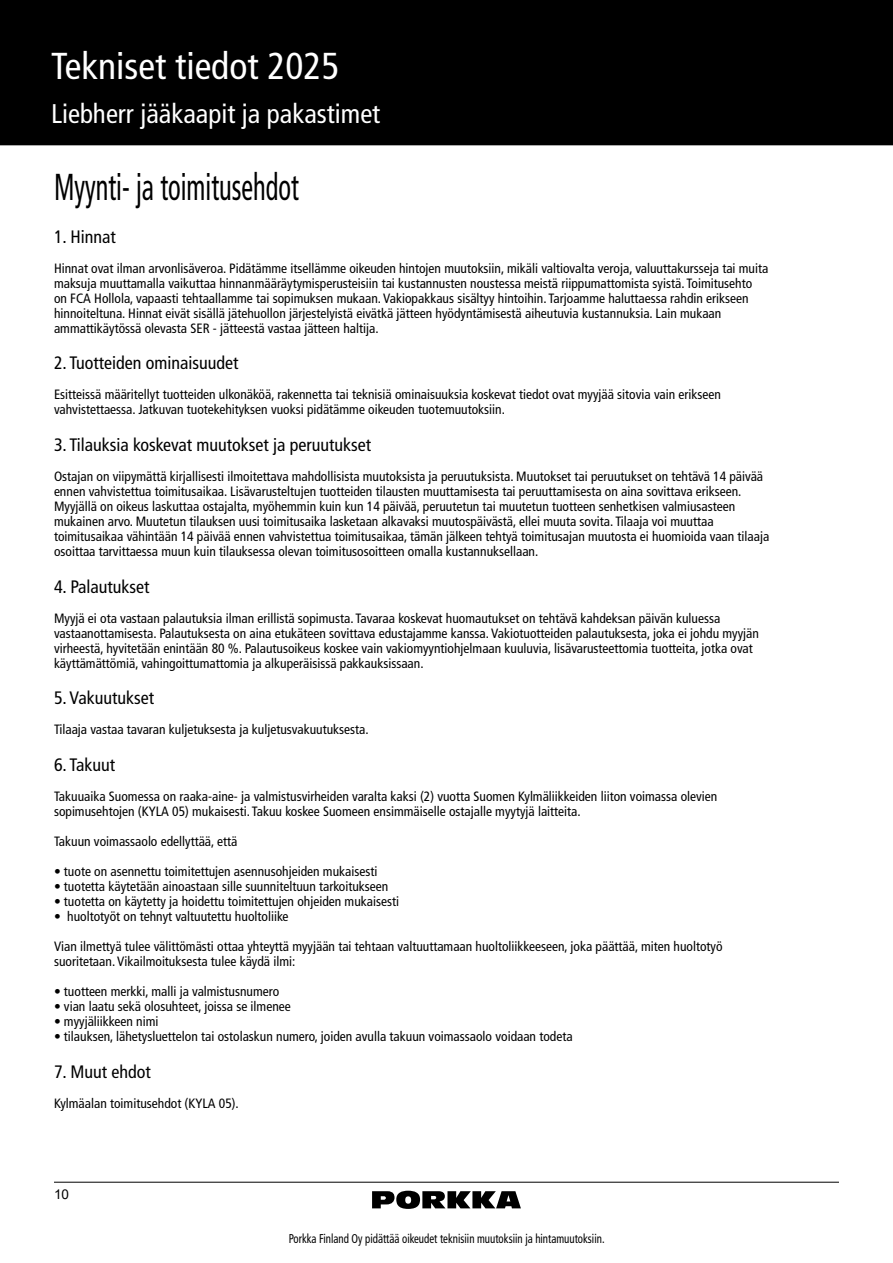
<style>
.page{position:relative;width:893px;height:1263px;background:#fff}
.page>*{position:absolute;margin:0;border:0;box-sizing:border-box;transform-origin:0 0}
.t1{font:condensed 37.5px "Frutiger LT Std";color:#000;scale:.7 1}
.t2{font:condensed 37.5px "Frutiger LT Std";color:#fff}
.t3{font:condensed 27px "Frutiger LT Std";color:#fff}
.t4{font:condensed 18px "Frutiger LT Std";color:#000}
.t5{font:condensed 13.5px/15px "Frutiger LT Std";color:#000}
.t6{font:13.5px "Arial";color:#000}
.t7{font:condensed 12.75px "Frutiger LT Std";color:#000;scale:.85 1}
</style>
<div class="page">
<div style="left:0;top:0;width:893px;height:145px;background:#000"></div>
<hr style="left:54px;top:1182px;width:785px;height:1px;background:#000">
<svg style="left:372px;top:1191px;width:149px;height:18px"></svg>
<h1 class="t2" style="left:51px;top:44px;width:290px">Tekniset tiedot 2025</h1>
<h2 class="t3" style="left:51px;top:98px;width:331px">Liebherr jääkaapit ja pakastimet</h2>
<h1 class="t1" style="left:54px;top:165px;width:351px">Myynti- ja toimitusehdot</h1>
<h3 class="t4" style="left:54px;top:226px;width:63px">1. Hinnat</h3>
<p class="t5" style="left:54px;top:261px;width:716px">Hinnat ovat ilman arvonlisäveroa. Pidätämme itsellämme oikeuden hintojen muutoksiin, mikäli valtiovalta veroja, valuuttakursseja tai muita maksuja muuttamalla vaikuttaa hinnanmääräytymisperusteisiin tai kustannusten noustessa meistä riippumattomista syistä. Toimitusehto on FCA Hollola, vapaasti tehtaallamme tai sopimuksen mukaan. Vakiopakkaus sisältyy hintoihin. Tarjoamme haluttaessa rahdin erikseen hinnoiteltuna. Hinnat eivät sisällä jätehuollon järjestelyistä eivätkä jätteen hyödyntämisestä aiheutuvia kustannuksia. Lain mukaan ammattikäytössä olevasta SER - jätteestä vastaa jätteen haltija.</p>
<h3 class="t4" style="left:54px;top:353px;width:186px">2. Tuotteiden ominaisuudet</h3>
<p class="t5" style="left:54px;top:387px;width:668px">Esitteissä määritellyt tuotteiden ulkonäköä, rakennetta tai teknisiä ominaisuuksia koskevat tiedot ovat myyjää sitovia vain erikseen vahvistettaessa. Jatkuvan tuotekehityksen vuoksi pidätämme oikeuden tuotemuutoksiin.</p>
<h3 class="t4" style="left:54px;top:434px;width:319px">3. Tilauksia koskevat muutokset ja peruutukset</h3>
<p class="t5" style="left:54px;top:469px;width:717px">Ostajan on viipymättä kirjallisesti ilmoitettava mahdollisista muutoksista ja peruutuksista. Muutokset tai peruutukset on tehtävä 14 päivää ennen vahvistettua toimitusaikaa. Lisävarusteltujen tuotteiden tilausten muuttamisesta tai peruuttamisesta on aina sovittava erikseen.<br>Myyjällä on oikeus laskuttaa ostajalta, myöhemmin kuin kun 14 päivää, peruutetun tai muutetun tuotteen senhetkisen valmiusasteen mukainen arvo. Muutetun tilauksen uusi toimitusaika lasketaan alkavaksi muutospäivästä, ellei muuta sovita. Tilaaja voi muuttaa toimitusaikaa vähintään 14 päivää ennen vahvistettua toimitusaikaa, tämän jälkeen tehtyä toimitusajan muutosta ei huomioida vaan tilaaja osoittaa tarvittaessa muun kuin tilauksessa olevan toimitusosoitteen omalla kustannuksellaan.</p>
<h3 class="t4" style="left:54px;top:576px;width:97px">4. Palautukset</h3>
<p class="t5" style="left:54px;top:610px;width:706px">Myyjä ei ota vastaan palautuksia ilman erillistä sopimusta. Tavaraa koskevat huomautukset on tehtävä kahdeksan päivän kuluessa vastaanottamisesta. Palautuksesta on aina etukäteen sovittava edustajamme kanssa. Vakiotuotteiden palautuksesta, joka ei johdu myyjän virheestä, hyvitetään enintään 80 %. Palautusoikeus koskee vain vakiomyyntiohjelmaan kuuluvia, lisävarusteettomia tuotteita, jotka ovat käyttämättömiä, vahingoittumattomia ja alkuperäisissä pakkauksissaan.</p>
<h3 class="t4" style="left:54px;top:687px;width:102px">5. Vakuutukset</h3>
<p class="t5" style="left:54px;top:722px;width:316px">Tilaaja vastaa tavaran kuljetuksesta ja kuljetusvakuutuksesta.</p>
<h3 class="t4" style="left:54px;top:754px;width:63px">6. Takuut</h3>
<p class="t5" style="left:54px;top:789px;width:665px">Takuuaika Suomessa on raaka-aine- ja valmistusvirheiden varalta kaksi (2) vuotta Suomen Kylmäliikkeiden liiton voimassa olevien sopimusehtojen (KYLA 05) mukaisesti. Takuu koskee Suomeen ensimmäiselle ostajalle myytyjä laitteita.</p>
<p class="t5" style="left:54px;top:834px;width:185px">Takuun voimassaolo edellyttää, että</p>
<p class="t5" style="left:54px;top:864px;width:325px">• tuote on asennettu toimitettujen asennusohjeiden mukaisesti</p>
<p class="t5" style="left:54px;top:879px;width:336px">• tuotetta käytetään ainoastaan sille suunniteltuun tarkoitukseen</p>
<p class="t5" style="left:54px;top:894px;width:347px">• tuotetta on käytetty ja hoidettu toimitettujen ohjeiden mukaisesti</p>
<p class="t5" style="left:54px;top:909px;width:236px">• huoltotyöt on tehnyt valtuutettu huoltoliike</p>
<p class="t5" style="left:54px;top:939px;width:670px">Vian ilmettyä tulee välittömästi ottaa yhteyttä myyjään tai tehtaan valtuuttamaan huoltoliikkeeseen, joka päättää, miten huoltotyö suoritetaan. Vikailmoituksesta tulee käydä ilmi:</p>
<p class="t5" style="left:54px;top:984px;width:227px">• tuotteen merkki, malli ja valmistusnumero</p>
<p class="t5" style="left:54px;top:999px;width:238px">• vian laatu sekä olosuhteet, joissa se ilmenee</p>
<p class="t5" style="left:54px;top:1014px;width:106px">• myyjäliikkeen nimi</p>
<p class="t5" style="left:54px;top:1029px;width:520px">• tilauksen, lähetysluettelon tai ostolaskun numero, joiden avulla takuun voimassaolo voidaan todeta</p>
<h3 class="t4" style="left:54px;top:1061px;width:98px">7. Muut ehdot</h3>
<p class="t5" style="left:54px;top:1095px;width:186px">Kylmäalan toimitusehdot (KYLA 05).</p>
<p class="t6" style="left:54px;top:1184px;width:17px">10</p>
<p class="t7" style="left:289px;top:1231px;width:373px">Porkka Finland Oy pidättää oikeudet teknisiin muutoksiin ja hintamuutoksiin.</p>
</div>
